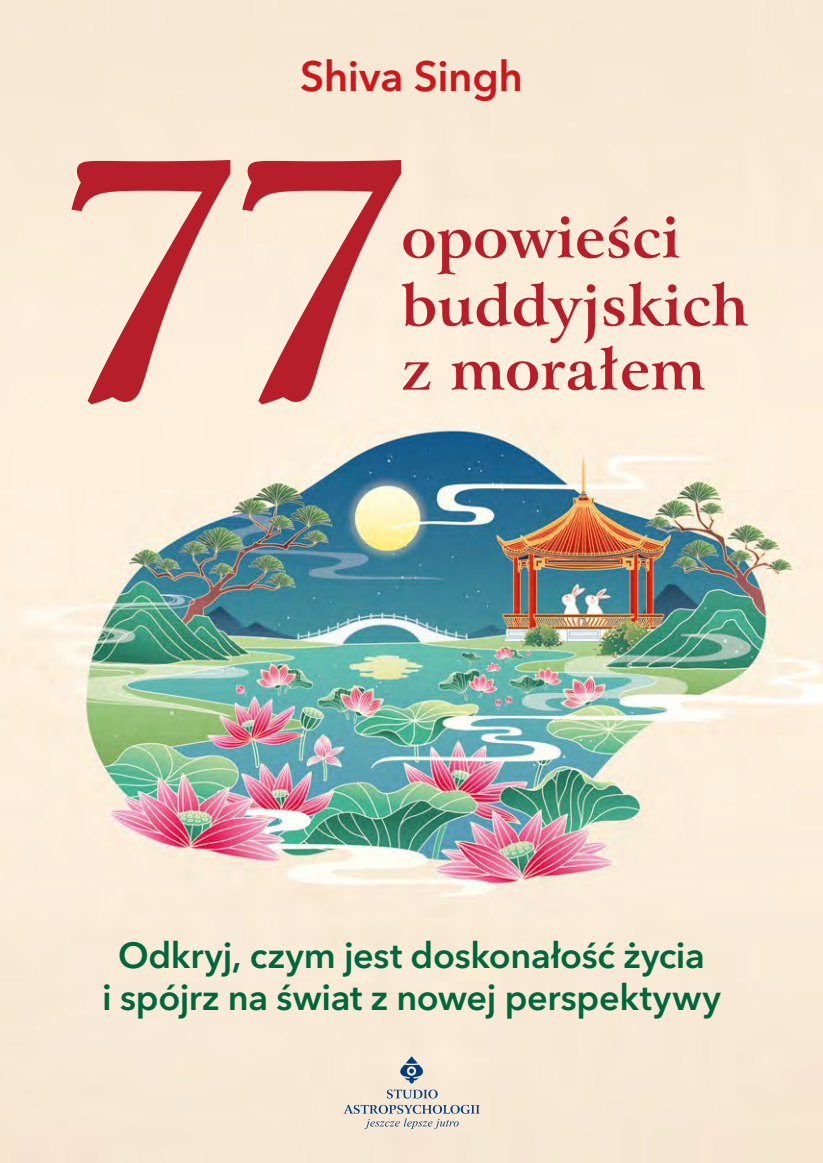
<style>
.page{position:relative;width:823px;height:1163px;background:#fff}
.page>*{position:absolute;margin:0;border:0;box-sizing:border-box;transform-origin:0 0}
.t1{font:700 334px "Arrus EU";color:#b61f29}
.t2{font:700 58px/66px "Arrus EU";color:#b61f29}
.t3{font:600 42px "Avenir Next LT Pro";letter-spacing:-.01em;color:#cd171a}
.t4{font:600 36px/42px "Avenir Next LT Pro";letter-spacing:-.01em;color:#00673a;text-align:center}
</style>
<div class="page">
<img style="left:0;top:0;width:822px;height:1162px">
<svg style="left:400px;top:1056px;width:23px;height:27px"></svg>
<svg style="left:343px;top:1089px;width:136px;height:39px;background:#d6d2c9"></svg>
<p class="t3" style="left:300px;top:51px;width:224px">Shiva Singh</p>
<h1 class="t1" style="left:42px;top:73px;width:381px">77</h1>
<h2 class="t2" style="left:401px;top:205px;width:348px">opowieści buddyjskich z morałem</h2>
<p class="t4" style="left:102px;top:934px;width:620px">Odkryj, czym jest doskonałość życia<br>i spójrz na świat z nowej perspektywy</p>
</div>
